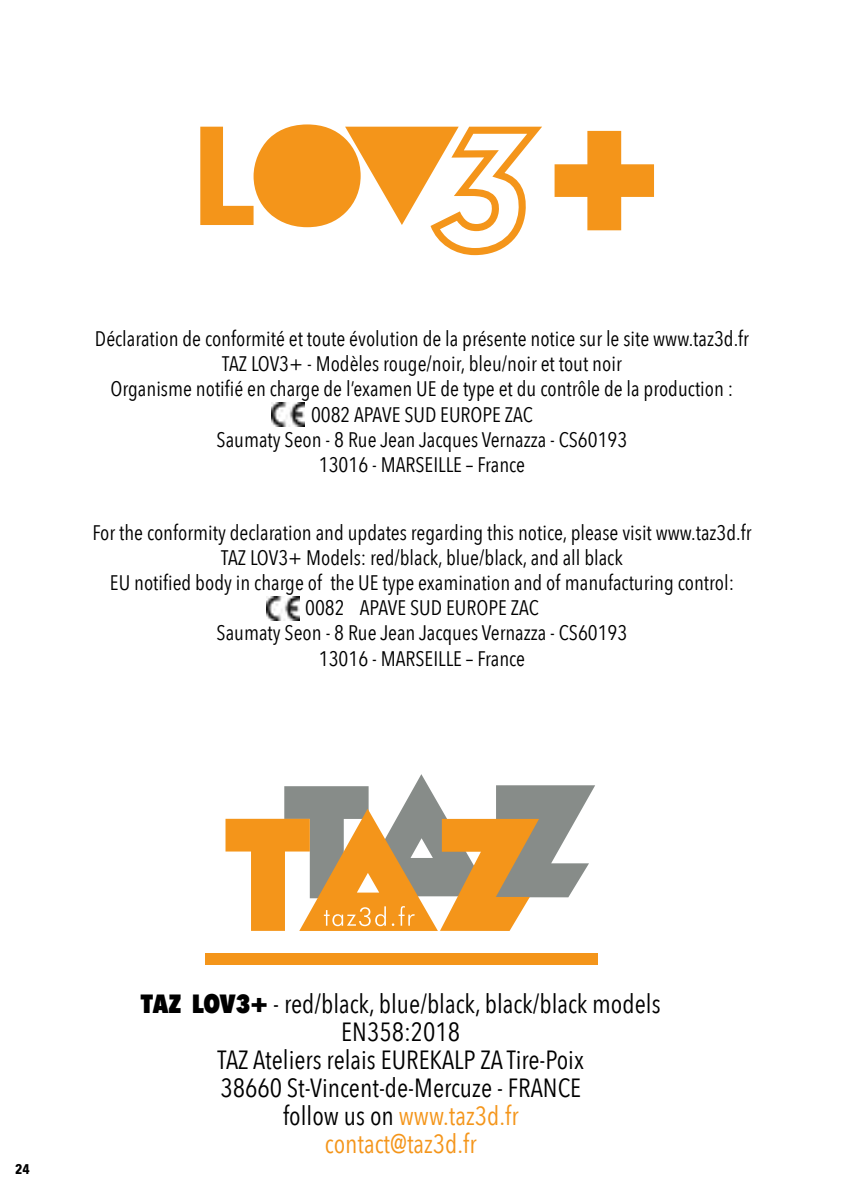
<style>
.page{position:relative;width:844px;height:1191px;background:#fff}
.page>*{position:absolute;margin:0;border:0;box-sizing:border-box;transform-origin:0 0}
.t1{font:26.25px/28px "Avenir Next Condensed";color:#000;text-align:center}
.t2{font:21px/25.2px "Avenir Next Condensed";color:#000;text-align:center}
.t3{font:700 14px "Avenir Next Condensed";color:#000}
.s1{font-weight:800}
.s2{color:#f4951a}
</style>
<div class="page">
<svg style="left:225px;top:774px;width:370px;height:157px"></svg>
<div style="left:205px;top:953px;width:392px;height:11px;background:#f4951a"></div>
<img style="left:271px;top:403px;width:34px;height:24px">
<img style="left:266px;top:596px;width:34px;height:24px">
<svg style="left:200px;top:124px;width:342px;height:131px"></svg>
<svg style="left:554px;top:131px;width:99px;height:99px"></svg>
<p class="t2" style="left:95px;top:325px;width:655px">Déclaration de conformité et toute évolution de la présente notice sur le site www.taz3d.fr TAZ LOV3+ - Modèles rouge/noir, bleu/noir et tout noir<br>Organisme notifié en charge de l’examen UE de type et du contrôle de la production :<br>0082 APAVE SUD EUROPE ZAC<br>Saumaty Seon - 8 Rue Jean Jacques Vernazza - CS60193<br>13016 - MARSEILLE – France</p>
<p class="t2" style="left:92px;top:518px;width:660px">For the conformity declaration and updates regarding this notice, please visit www.taz3d.fr TAZ LOV3+ Models: red/black, blue/black, and all black<br>EU notified body in charge of the UE type examination and of manufacturing control:<br>0082 APAVE SUD EUROPE ZAC<br>Saumaty Seon - 8 Rue Jean Jacques Vernazza - CS60193<br>13016 - MARSEILLE – France</p>
<p class="t3" style="left:15px;top:1160px;width:16px">24</p>
<p class="t1" style="left:141px;top:988px;width:521px"><span class="s1">TAZ LOV3+</span> - red/black, blue/black, black/black models<br>EN358:2018<br>TAZ Ateliers relais EUREKALP ZA Tire-Poix<br>38660 St-Vincent-de-Mercuze - FRANCE<br>follow us on <span class="s2">www.taz3d.fr<br>contact@taz3d.fr</span></p>
</div>
